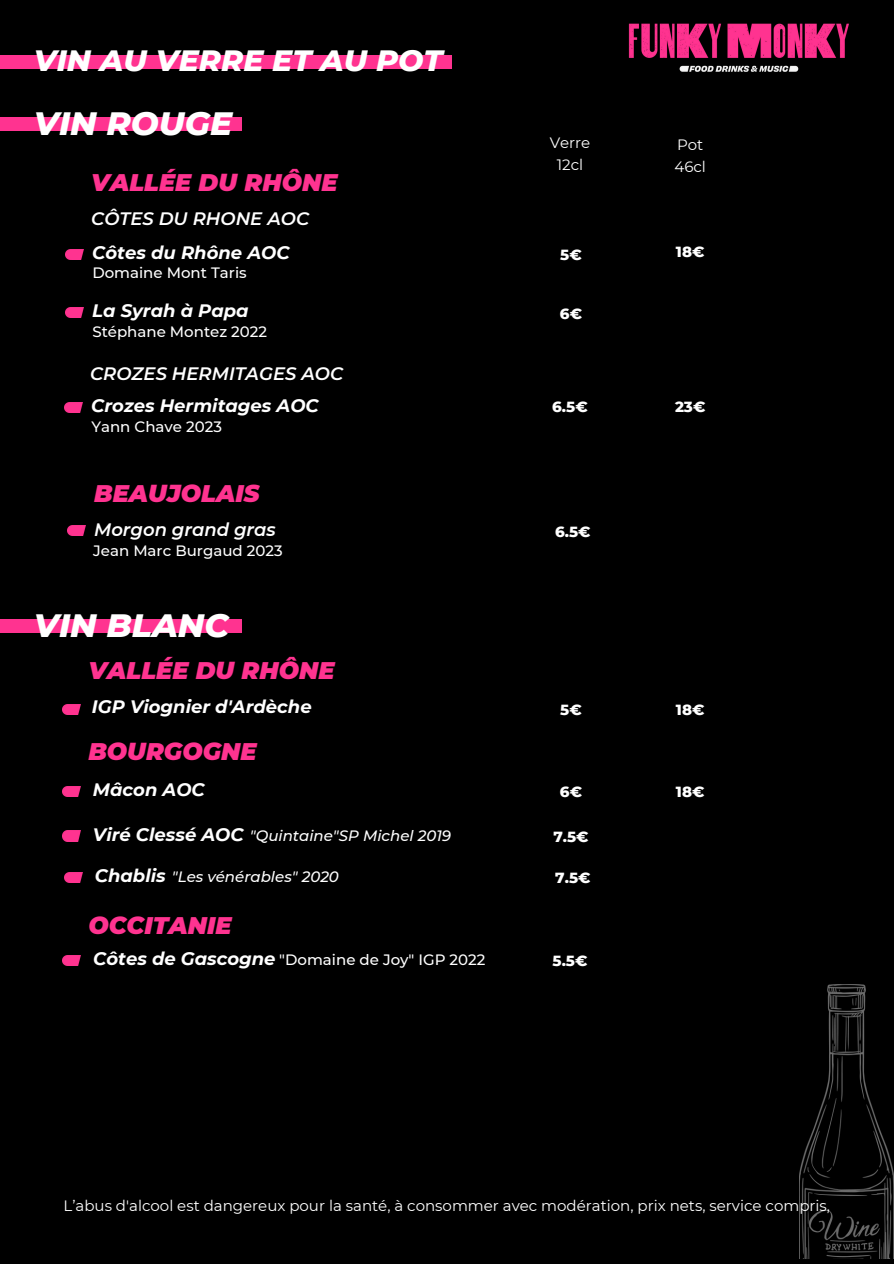
<style>
.page{position:relative;width:894px;height:1264px;background:#fff}
.page>*{position:absolute;margin:0;border:0;box-sizing:border-box;transform-origin:0 0}
.t1{font:italic 800 33px "Montserrat";color:#fff}
.t2{font:italic 800 30px "Montserrat";color:#fff}
.t3{font:italic 900 24px "Montserrat";color:#ff3390}
.t4{font:italic 700 18px "Montserrat";color:#fff}
.t5{font:italic 600 18px "Montserrat";color:#fff}
.t6{font:15px "Montserrat";color:#fff}
.t7{font:500 15px "Montserrat";color:#fff}
.t8{font:italic 500 15px "Montserrat";color:#fff}
.t9{font:800 15px "Montserrat";color:#fff}
</style>
<div class="page">
<div style="left:0;top:0;width:893px;height:1263px;background:#000"></div>
<img style="left:628px;top:23px;width:221px;height:49px">
<div style="left:0;top:117px;width:242px;height:13px;background:#ff3390"></div>
<img style="left:799px;top:984px;width:94px;height:274px">
<div style="left:0;top:55px;width:451px;height:14px;background:#ff3390"></div>
<img style="left:65px;top:249px;width:18px;height:10px">
<img style="left:64px;top:402px;width:18px;height:11px">
<div style="left:0;top:620px;width:242px;height:13px;background:#ff3390"></div>
<img style="left:62px;top:704px;width:18px;height:10px">
<img style="left:62px;top:786px;width:18px;height:10px">
<img style="left:62px;top:831px;width:18px;height:10px">
<img style="left:64px;top:872px;width:18px;height:10px">
<img style="left:65px;top:308px;width:18px;height:10px">
<img style="left:62px;top:955px;width:18px;height:10px">
<img style="left:67px;top:526px;width:18px;height:10px">
<h4 class="t2" style="left:34px;top:42px;width:410px">VIN AU VERRE ET AU POT</h4>
<p class="t1" style="left:34px;top:103px;width:200px">VIN ROUGE</p>
<h5 class="t3" style="left:91px;top:168px;width:248px">VALLÉE DU RHÔNE</h5>
<h5 class="t5" style="left:91px;top:208px;width:219px">CÔTES DU RHONE AOC</h5>
<h5 class="t6" style="left:549px;top:134px;width:42px">Verre</h5>
<p class="t6" style="left:556px;top:155px;width:28px">12cl</p>
<h3 class="t4" style="left:92px;top:241px;width:199px">Côtes du Rhône AOC</h3>
<p class="t9" style="left:560px;top:245px;width:23px">5€</p>
<h4 class="t7" style="left:92px;top:264px;width:156px">Domaine Mont Taris</h4>
<h4 class="t4" style="left:92px;top:300px;width:158px">La Syrah à Papa</h4>
<h5 class="t9" style="left:560px;top:304px;width:24px">6€</h5>
<h5 class="t7" style="left:92px;top:322px;width:176px">Stéphane Montez 2022</h5>
<h5 class="t5" style="left:90px;top:362px;width:254px">CROZES HERMITAGES AOC</h5>
<h5 class="t4" style="left:91px;top:395px;width:229px">Crozes Hermitages AOC</h5>
<h2 class="t9" style="left:552px;top:398px;width:37px">6.5€</h2>
<p class="t7" style="left:91px;top:418px;width:132px">Yann Chave 2023</p>
<h5 class="t3" style="left:94px;top:478px;width:167px">BEAUJOLAIS</h5>
<h2 class="t5" style="left:94px;top:518px;width:183px">Morgon grand gras</h2>
<p class="t9" style="left:555px;top:522px;width:37px">6.5€</p>
<h4 class="t7" style="left:93px;top:541px;width:191px">Jean Marc Burgaud 2023</h4>
<p class="t6" style="left:677px;top:136px;width:28px">Pot</p>
<h5 class="t6" style="left:674px;top:157px;width:33px">46cl</h5>
<h5 class="t9" style="left:675px;top:242px;width:30px">18€</h5>
<h4 class="t9" style="left:674px;top:398px;width:32px">23€</h4>
<h5 class="t1" style="left:34px;top:605px;width:197px">VIN BLANC</h5>
<h5 class="t3" style="left:88px;top:655px;width:248px">VALLÉE DU RHÔNE</h5>
<h1 class="t4" style="left:92px;top:695px;width:221px">IGP Viognier d'Ardèche</h1>
<h2 class="t9" style="left:560px;top:700px;width:23px">5€</h2>
<p class="t9" style="left:675px;top:700px;width:30px">18€</p>
<h5 class="t3" style="left:88px;top:736px;width:170px">BOURGOGNE</h5>
<h4 class="t4" style="left:93px;top:778px;width:113px">Mâcon AOC</h4>
<h5 class="t9" style="left:560px;top:782px;width:24px">6€</h5>
<h5 class="t9" style="left:675px;top:782px;width:30px">18€</h5>
<h2 class="t4" style="left:93px;top:823px;width:152px">Viré Clessé AOC</h2>
<h4 class="t8" style="left:250px;top:826px;width:203px">"Quintaine"SP Michel 2019</h4>
<p class="t9" style="left:553px;top:827px;width:37px">7.5€</p>
<h5 class="t4" style="left:95px;top:864px;width:72px">Chablis</h5>
<p class="t8" style="left:172px;top:867px;width:168px">"Les vénérables" 2020</p>
<h5 class="t9" style="left:555px;top:868px;width:37px">7.5€</h5>
<p class="t3" style="left:88px;top:911px;width:145px">OCCITANIE</p>
<p class="t4" style="left:93px;top:947px;width:184px">Côtes de Gascogne</p>
<h5 class="t7" style="left:279px;top:950px;width:208px">"Domaine de Joy" IGP 2022</h5>
<h4 class="t9" style="left:552px;top:951px;width:36px">5.5€</h4>
<h5 class="t6" style="left:64px;top:1196px;width:767px">L’abus d'alcool est dangereux pour la santé, à consommer avec modération, prix nets, service compris,</h5>
</div>
